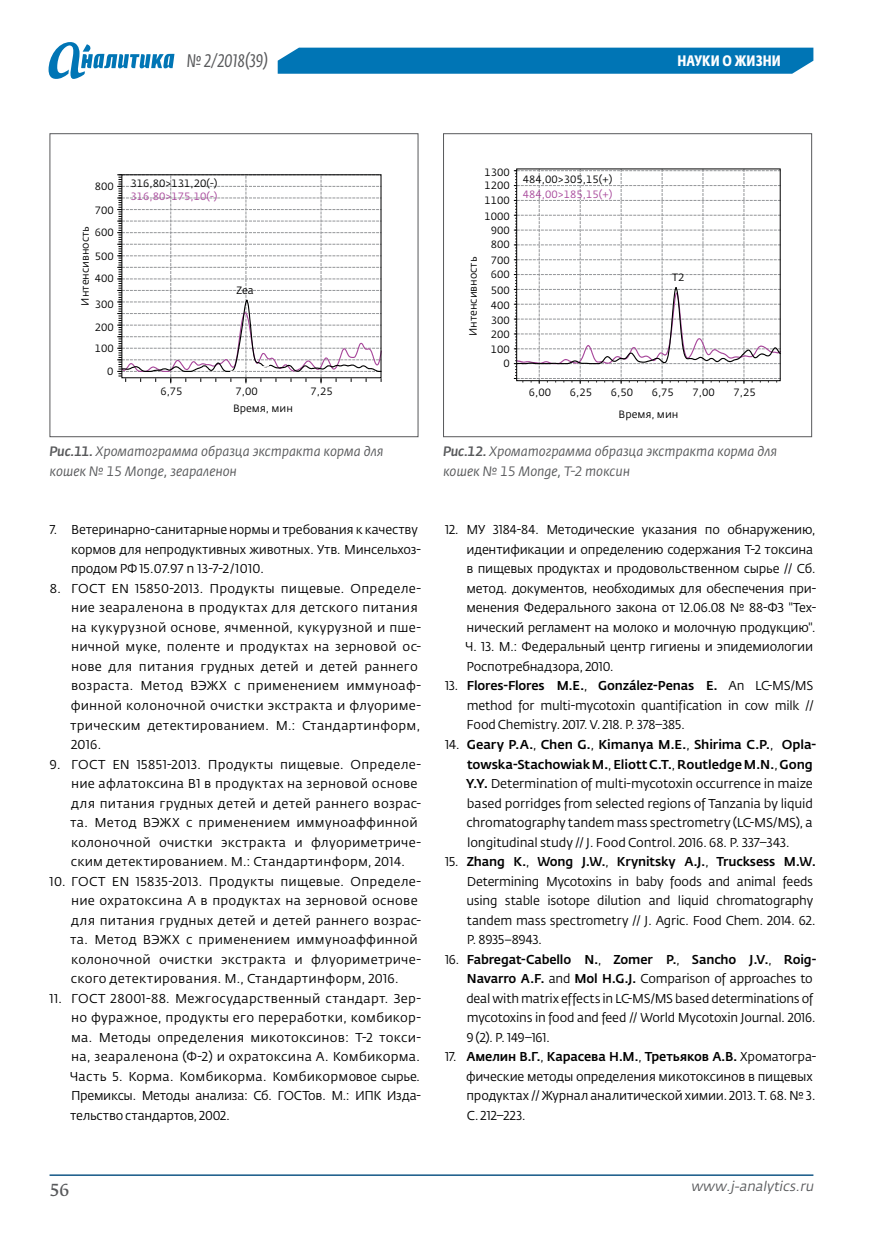
<style>
.page{position:relative;width:881px;height:1234px;background:#fff}
.page>*{position:absolute;margin:0;border:0;box-sizing:border-box;transform-origin:0 0}
.t1{font:italic 18px "Fedra Sans Cond Pro";letter-spacing:.01em;color:#58595b}
.t2{font:16.5px "Fedra Serif B Pro";color:#58595b}
.t3{font:700 15px "Fedra Sans Cond Pro";letter-spacing:.01em;color:#fff}
.t4{font:italic 13.5px/19.5px "Fedra Sans Pro";letter-spacing:-.005em;color:#58595b}
.t5{font:italic 13.5px "Fedra Sans Pro";color:#58595b}
.t6{font:12.75px/19.5px "Fedra Sans Pro";letter-spacing:-.01em;color:#000}
.t7{font:12.75px/19.5px "Fedra Sans Pro";letter-spacing:.02em;color:#000}
.t8{font:10.5px "Fedra Sans Pro";color:#000}
.t9{font:10.5px "Fedra Sans Pro";color:#a7469a}
.s1{font-weight:500}
</style>
<div class="page">
<hr style="left:50px;top:1174px;width:763px;height:1px;background:#145887">
<div style="left:277px;top:48px;width:536px;height:26px;background:#0075b5"></div>
<svg style="left:49px;top:42px;width:125px;height:37px"></svg>
<svg style="left:513px;top:169px;width:268px;height:214px"></svg>
<div style="left:516px;top:168px;width:264px;height:213px;border:1px solid #000"></div>
<div style="left:443px;top:133px;width:368px;height:304px;border:1px solid #58595b"></div>
<svg style="left:117px;top:174px;width:265px;height:209px"></svg>
<div style="left:121px;top:174px;width:260px;height:204px;border:1px solid #000"></div>
<div style="left:50px;top:133px;width:368px;height:304px;border:1px solid #58595b"></div>
<h1 class="t1" style="left:187px;top:50px;width:83px">№ 2/2018(39)</h1>
<p class="t3" style="left:677px;top:51px;width:105px">Науки о жизни</p>
<p class="t8" style="left:95px;top:180px;width:20px">800</p>
<p class="t8" style="left:95px;top:204px;width:20px">700</p>
<p class="t8" style="left:78px;top:305px;width:81px;rotate:-90deg">Интенсивность</p>
<p class="t8" style="left:95px;top:225px;width:20px">600</p>
<p class="t8" style="left:95px;top:250px;width:20px">500</p>
<p class="t8" style="left:95px;top:272px;width:20px">400</p>
<p class="t8" style="left:95px;top:297px;width:20px">300</p>
<p class="t8" style="left:95px;top:320px;width:20px">200</p>
<p class="t8" style="left:95px;top:342px;width:20px">100</p>
<p class="t8" style="left:107px;top:365px;width:8px">0</p>
<p class="t8" style="left:130px;top:177px;width:88px">316,80&gt;131,20(-)</p>
<p class="t9" style="left:130px;top:189px;width:88px">316,80&gt;175,10(-)</p>
<p class="t8" style="left:236px;top:284px;width:19px">Zea</p>
<p class="t8" style="left:160px;top:385px;width:24px">6,75</p>
<p class="t8" style="left:235px;top:385px;width:24px">7,00</p>
<p class="t8" style="left:310px;top:385px;width:24px">7,25</p>
<p class="t8" style="left:233px;top:402px;width:61px">Время, мин</p>
<p class="t4" style="left:50px;top:442px;width:335px"><span class="s1">Рис.11.</span> Хроматограмма образца экстракта корма для кошек № 15 Monge, зеараленон</p>
<p class="t6" style="left:71px;top:520px;width:351px;text-indent:-21px">7. Ветеринарно-санитарные нормы и требования к качеству кормов для непродуктивных животных. Утв. М инсельхоз&shy;продом РФ 15.07.97 n 13-7-2/1010.</p>
<p class="t6" style="left:50px;top:578px;width:39px">8. ГОСТ</p>
<p class="t7" style="left:71px;top:578px;width:351px;text-indent:40px">EN 15850-2013. П родукты пищевые. Определе&shy;ние зеараленона в продуктах для детского питания на кукурузной основе, ячменной, кукурузной и пше&shy;ничной муке, поленте и продуктах на зерновой ос&shy;нове для питания грудных детей и детей раннего возраста. М етод ВЭЖХ</p>
<p class="t6" style="left:70px;top:676px;width:352px;text-align:justify;text-indent:164px">с применением иммуноаф&shy;финной колоночной очистки экстракта и флуориме&shy;трическим детектированием. М .: Стандартинформ, 2016.</p>
<p class="t6" style="left:50px;top:754px;width:39px">9. ГОСТ</p>
<p class="t7" style="left:70px;top:754px;width:352px;text-indent:42px">EN 15851-2013. П родукты пищевые. Определе&shy;ние афлатоксина B1 в продуктах на зерновой основе для питания грудных детей и детей раннего возрас&shy;та. М етод ВЭЖХ</p>
<p class="t7" style="left:71px;top:812px;width:352px;text-indent:115px">с применением иммуноаффинной колоночной очистки экстракта и флуориметриче&shy;ским детектированием. М .: Стандартинформ, 2014.</p>
<p class="t6" style="left:50px;top:871px;width:39px">10. ГОСТ</p>
<p class="t7" style="left:70px;top:871px;width:352px;text-indent:42px">EN 15835-2013. П родукты пищевые. Определе&shy;ние охратоксина А в продуктах на зерновой основе для питания грудных детей и детей раннего возрас&shy;та. М етод ВЭЖХ</p>
<p class="t7" style="left:71px;top:929px;width:352px;text-indent:115px">с применением иммуноаффинной колоночной очистки экстракта и флуориметриче&shy;ского детектирования. М ., Стандартинформ, 2016.</p>
<p class="t6" style="left:50px;top:988px;width:39px">11. ГОСТ</p>
<p class="t6" style="left:70px;top:988px;width:352px;text-align:justify;text-indent:41px">28001-88. М ежгосударственный стандарт. Зер&shy;но фуражное, продукты его переработки, комбикор&shy;ма. Методы определения микотоксинов: Т-2 токси&shy;на, зеараленона (Ф-2) и охратоксина А. Комбикорма.<br>Часть 5. Корма. Комбикорма. Комбикормовое сырье.<br>П ремиксы. М етоды анализа: Сб. ГОСТ</p>
<p class="t6" style="left:308px;top:1085px;width:57px">ов. М.: ИПК</p>
<p class="t6" style="left:386px;top:1085px;width:36px">И зда-</p>
<p class="t6" style="left:70px;top:1105px;width:161px">тельство стандартов, 2002.</p>
<p class="t8" style="left:466px;top:336px;width:81px;rotate:-90deg">Интенсивность</p>
<p class="t8" style="left:484px;top:165px;width:27px">1300</p>
<p class="t8" style="left:484px;top:179px;width:27px">1200</p>
<p class="t8" style="left:484px;top:194px;width:27px">1100</p>
<p class="t8" style="left:484px;top:210px;width:27px">1000</p>
<p class="t8" style="left:490px;top:224px;width:20px">900</p>
<p class="t8" style="left:490px;top:238px;width:20px">800</p>
<p class="t8" style="left:490px;top:254px;width:20px">700</p>
<p class="t8" style="left:490px;top:268px;width:20px">600</p>
<p class="t8" style="left:490px;top:283px;width:20px">500</p>
<p class="t8" style="left:490px;top:298px;width:20px">400</p>
<p class="t8" style="left:490px;top:313px;width:20px">300</p>
<p class="t8" style="left:490px;top:328px;width:20px">200</p>
<p class="t8" style="left:490px;top:342px;width:20px">100</p>
<p class="t8" style="left:503px;top:357px;width:8px">0</p>
<p class="t8" style="left:522px;top:173px;width:91px">484,00&gt;305,15(+)</p>
<p class="t9" style="left:522px;top:187px;width:91px">484,00&gt;185,15(+)</p>
<p class="t8" style="left:671px;top:271px;width:14px">T2</p>
<p class="t8" style="left:528px;top:385px;width:24px">6,00</p>
<p class="t8" style="left:569px;top:385px;width:24px">6,25</p>
<p class="t8" style="left:610px;top:385px;width:24px">6,50</p>
<p class="t8" style="left:651px;top:385px;width:24px">6,75</p>
<p class="t8" style="left:692px;top:385px;width:24px">7,00</p>
<p class="t8" style="left:733px;top:385px;width:24px">7,25</p>
<p class="t8" style="left:618px;top:408px;width:61px">Время, мин</p>
<p class="t4" style="left:443px;top:442px;width:335px"><span class="s1">Рис.12.</span> Хроматограмма образца экстракта корма для кошек № 15 Monge, Т-2 токсин</p>
<p class="t6" style="left:465px;top:520px;width:352px;text-indent:-20px">12. МУ 3184-84. М етодические указания по обнаружению, идентификации и определению содержания Т-2 токсина в пищевых продуктах и продовольственном сырье // Сб. метод. документов, необходимых для обеспечения при&shy;менения Федерального закона от 12.06.08 № 88-ФЗ "Тех&shy;нический регламент на молоко и молочную продукцию".<br>Ч. 13. М .: Федеральный центр гигиены и эпидемиологии Роспотребнадзора, 2010.</p>
<p class="t6" style="left:466px;top:676px;width:348px;text-align:justify;text-indent:-22px">13. <span class="s1">Flores-Flores M.E.</span>, <span class="s1">González-Penas E.</span> An LC-MS/MS method for multi-mycotoxin quantification in cow milk // Food Chemistry. 2017. V. 218. P. 378–385.</p>
<p class="t6" style="left:466px;top:734px;width:351px;text-indent:-21px">14. <span class="s1">Geary P.A.</span>, <span class="s1">Chen G.</span>, <span class="s1">Kimanya M.E.</span>, <span class="s1">Shirima C.P.</span>, <span class="s1">Opla&shy;towska-Stachowiak M.</span>, <span class="s1">Eliott C.T.</span>, <span class="s1">Routledge M.N.</span>, <span class="s1">Gong Y.Y.</span> Determination of multi-mycotoxin occurrence in maize based porridges from selected regions of Tanzania by liquid chromatography tandem mass spectrometry (LC-MS/MS), a longitudinal study // J. Food Control. 2016. 68. P. 337–343.</p>
<p class="t6" style="left:466px;top:851px;width:351px;text-indent:-22px">15. <span class="s1">Zhang K.</span>, <span class="s1">Wong J.W.</span>, <span class="s1">Krynitsky A.J.</span>, <span class="s1">Trucksess M.W.<br></span>Determining Mycotoxins in baby foods and animal feeds using stable isotope dilution and liquid chromatography tandem mass spectrometry // J. Agric. Food Chem. 2014. 62.<br>P. 8935−8943.</p>
<p class="t6" style="left:466px;top:949px;width:351px;text-indent:-21px">16. <span class="s1">Fabregat-Cabello N.</span>, <span class="s1">Zomer P.</span>, <span class="s1">Sancho J.V.</span>, <span class="s1">Roig-Navarro A.F.</span> and <span class="s1">Mol H.G.J.</span> Comparison of approaches to deal with matrix effects in LC-MS/MS based determinations of mycotoxins in food and feed // World Mycotoxin Journal. 2016.<br>9 (2). P. 149–161.</p>
<p class="t6" style="left:466px;top:1046px;width:351px;text-indent:-21px">17. <span class="s1">Амелин В.Г.</span>, <span class="s1">Карасева Н.М.</span>, <span class="s1">Третьяков А.В.</span> Хроматогра&shy;фические методы определения микотоксинов в пищевых продуктах // Журнал аналитической химии. 2013. Т. 68. № 3.<br>C. 212–223.</p>
<p class="t2" style="left:50px;top:1179px;width:21px">56</p>
<p class="t5" style="left:690px;top:1177px;width:127px">www.j-analytics.ru</p>
</div>
